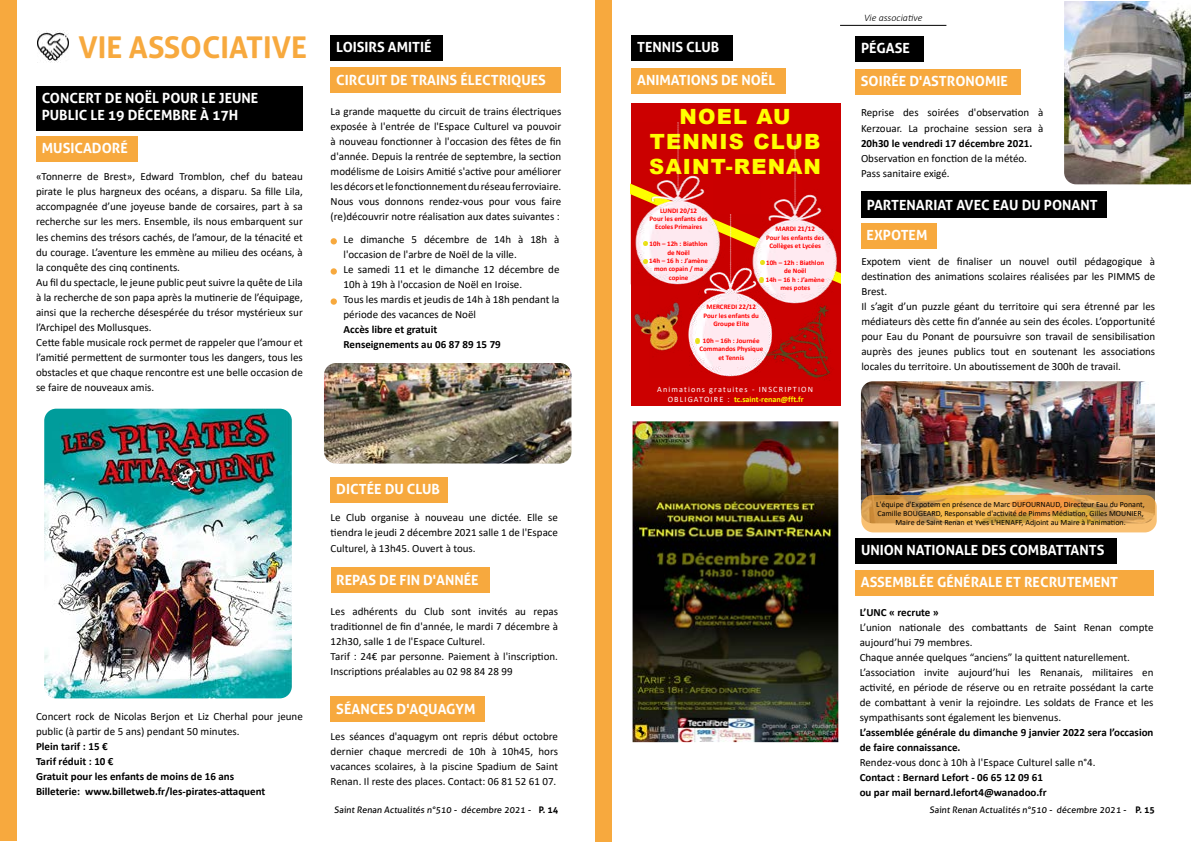
<style>
.page{position:relative;width:1191px;height:842px;background:#fff}
.page>*{position:absolute;margin:0;border:0;box-sizing:border-box;transform-origin:0 0}
.t1{font:700 30px "Aller";color:#f7a93e}
.t2{font:900 21px/25.2px "Arial";letter-spacing:.055em;color:#ff0;text-align:center}
.t3{font:700 14px/30.1px "Aller";color:#fff}
.t4{font:11px/15px "Calibri";color:#000}
.t5{font:700 11px/15px "Calibri";color:#000}
.t6{font:italic 300 10px "Calibri";color:#000}
.t7{font:9px "Aller";color:#000}
.t8{font:8.2px/9.8px "Calibri";letter-spacing:.14em;color:#fff;text-align:center}
.t9{font:8px/9px "Calibri";color:#000;text-align:center}
.t10{font:700 7px/8.4px "Calibri";color:#f00;text-align:center}
.s1{font-weight:700;color:#ff0}
.s2{font-weight:700}
</style>
<div class="page">
<div style="left:0;top:0;width:17px;height:841px;background:#f7a93e"></div>
<div style="left:595px;top:0;width:17px;height:842px;background:#f7a93e"></div>
<div style="left:36px;top:136px;width:101px;height:26px;background:#f7a93e"></div>
<div style="left:631px;top:68px;width:155px;height:26px;background:#f7a93e"></div>
<div style="left:855px;top:69px;width:165px;height:26px;background:#f7a93e"></div>
<div style="left:855px;top:570px;width:298px;height:26px;background:#f7a93e"></div>
<div style="left:330px;top:67px;width:231px;height:26px;background:#f7a93e"></div>
<div style="left:330px;top:477px;width:118px;height:26px;background:#f7a93e"></div>
<div style="left:330px;top:567px;width:159px;height:26px;background:#f7a93e"></div>
<div style="left:330px;top:696px;width:155px;height:26px;background:#f7a93e"></div>
<div style="left:36px;top:86px;width:267px;height:44px;background:#000"></div>
<div style="left:631px;top:36px;width:102px;height:25px;background:#000"></div>
<div style="left:855px;top:36px;width:68px;height:26px;background:#000"></div>
<div style="left:855px;top:538px;width:262px;height:25px;background:#000"></div>
<div style="left:330px;top:36px;width:112px;height:25px;background:#000"></div>
<div style="left:861px;top:223px;width:76px;height:26px;background:#f7a93e"></div>
<div style="left:861px;top:191px;width:245px;height:27px;background:#000"></div>
<hr style="left:840px;top:25px;width:106px;height:1px;background:#000">
<img style="left:44px;top:409px;width:248px;height:289px">
<img style="left:324px;top:363px;width:247px;height:100px">
<img style="left:632px;top:421px;width:206px;height:321px">
<div style="left:631px;top:103px;width:209px;height:302px;background:#c00"></div>
<img style="left:677px;top:122px;width:2px;height:53px">
<img style="left:699px;top:292px;width:63px;height:85px">
<img style="left:713px;top:141px;width:83px;height:164px">
<svg style="left:631px;top:175px;width:209px;height:117px"></svg>
<img style="left:762px;top:291px;width:78px;height:89px">
<img style="left:634px;top:302px;width:65px;height:60px">
<img style="left:1064px;top:1px;width:127px;height:183px">
<img style="left:861px;top:381px;width:294px;height:123px">
<svg style="left:861px;top:495px;width:295px;height:37px"></svg>
<img style="left:37px;top:31px;width:31px;height:31px">
<div style="left:330px;top:238px;width:7px;height:6px;background:#f7a93e;border-radius:50%"></div>
<div style="left:330px;top:268px;width:7px;height:7px;background:#f7a93e;border-radius:50%"></div>
<div style="left:330px;top:298px;width:7px;height:7px;background:#f7a93e;border-radius:50%"></div>
<h1 class="t1" style="left:78px;top:29px;width:230px">VIE ASSOCIATIVE</h1>
<p class="t3" style="left:42px;top:89px;width:218px;line-height:16.8px">CONCERT DE NOËL POUR LE JEUNE<br>PUBLIC LE 19 DÉCEMBRE À 17H</p>
<p class="t3" style="left:42px;top:133px;width:88px">MUSICADORÉ</p>
<p class="t4" style="left:36px;top:169px;width:268px">«Tonnerre de Brest», Edward Tromblon, chef du bateau pirate le plus hargneux des océans, a disparu. Sa fille Lila, accompagnée d’une joyeuse bande de corsaires, part à sa recherche sur les mers. Ensemble, ils nous embarquent sur les chemins des trésors cachés, de l’amour, de la ténacité et du courage. L’aventure les emmène au milieu des océans, à la conquête des cinq continents.<br>Au fil du spectacle, le jeune public peut suivre la quête de Lila à la recherche de son papa après la mutinerie de l’équipage, ainsi que la recherche désespérée du trésor mystérieux sur l’Archipel des Mollusques.<br>Cette fable musicale rock permet de rappeler que l’amour et l’amitié permettent de surmonter tous les dangers, tous les obstacles et que chaque rencontre est une belle occasion de se faire de nouveaux amis.</p>
<p class="t3" style="left:336px;top:32px;width:97px">LOISIRS AMITIÉ</p>
<p class="t3" style="left:336px;top:65px;width:211px">CIRCUIT DE TRAINS ÉLECTRIQUES</p>
<p class="t6" style="left:864px;top:11px;width:60px">Vie associative</p>
<p class="t3" style="left:637px;top:32px;width:83px">TENNIS CLUB</p>
<p class="t3" style="left:861px;top:33px;width:50px">PÉGASE</p>
<p class="t3" style="left:637px;top:65px;width:140px">ANIMATIONS DE NOËL</p>
<p class="t3" style="left:861px;top:65px;width:148px">SOIRÉE D'ASTRONOMIE</p>
<p class="t4" style="left:330px;top:103px;width:232px;text-align:justify">La grande maquette du circuit de trains électriques exposée à l'entrée de l'Espace Culturel va pouvoir à nouveau fonctionner à l'occasion des fêtes de fin d'année. Depuis la rentrée de septembre, la section modélisme de Loisirs Amitié s'active pour améliorer les décors et le fonctionnement du réseau ferroviaire.<br>Nous vous donnons rendez-vous pour vous faire (re)découvrir notre réalisation aux dates suivantes :</p>
<p class="t4" style="left:861px;top:105px;width:184px">Reprise des soirées d'observation à<br>Kerzouar. La prochaine session sera à</p>
<h2 class="t2" style="left:649px;top:103px;width:173px">NOEL AU<br>TENNIS CLUB<br>SAINT-RENAN</h2>
<p class="t5" style="left:861px;top:135px;width:173px">20h30 le vendredi 17 décembre 2021.</p>
<p class="t4" style="left:861px;top:150px;width:168px">Observation en fonction de la météo.<br>Pass sanitaire exigé.</p>
<p class="t3" style="left:866px;top:190px;width:233px">PARTENARIAT AVEC EAU DU PONANT<br>EXPOTEM</p>
<p class="t4" style="left:861px;top:254px;width:295px">Expotem vient de finaliser un nouvel outil pédagogique à destination des animations scolaires réalisées par les PIMMS de Brest.<br>Il s’agit d’un puzzle géant du territoire qui sera étrenné par les médiateurs dès cette fin d’année au sein des écoles. L’opportunité pour Eau du Ponant de poursuivre son travail de sensibilisation auprès des jeunes publics tout en soutenant les associations locales du territoire. Un aboutissement de 300h de travail.</p>
<p class="t10" style="left:649px;top:206px;width:60px">LUNDI 20/12<br>Pour les enfants des<br>Ecoles Primaires</p>
<p class="t10" style="left:649px;top:240px;width:60px">10h – 12h : Biathlon de Noël<br>14h – 16 h : J’amène mon copain / ma copine</p>
<p class="t10" style="left:703px;top:303px;width:57px">MERCREDI 22/12<br>Pour les enfants du<br>Groupe Elite</p>
<p class="t10" style="left:699px;top:336px;width:65px">10h – 16h : Journée<br>Commandos Physique et Tennis</p>
<p class="t10" style="left:766px;top:225px;width:60px">MARDI 21/12<br>Pour les enfants des<br>Collèges et Lycées</p>
<p class="t10" style="left:766px;top:258px;width:60px">10h – 12h : Biathlon de Noël<br>14h – 16 h : J’amène mes potes</p>
<p class="t4" style="left:343px;top:232px;width:217px">Le dimanche 5 décembre de 14h à 18h à l'occasion de l'arbre de Noël de la ville.<br>Le samedi 11 et le dimanche 12 décembre de 10h à 19h à l'occasion de Noël en Iroise.<br>Tous les mardis et jeudis de 14h à 18h pendant la période des vacances de Noël</p>
<p class="t5" style="left:343px;top:322px;width:159px">Accès libre et gratuit<br>Renseignements au 06 87 89 15 79</p>
<p class="t8" style="left:657px;top:384px;width:157px">Animations gratuites - INSCRIPTION<br>OBLIGATOIRE : <span class="s1">tc.saint-renan@fft.fr</span></p>
<p class="t4" style="left:36px;top:708px;width:268px">Concert rock de Nicolas Berjon et Liz Cherhal pour jeune public (à partir de 5 ans) pendant 50 minutes.</p>
<p class="t5" style="left:36px;top:738px;width:231px">Plein tarif : 15 €<br>Tarif réduit : 10 €<br>Gratuit pour les enfants de moins de 16 ans Billeterie: www.billetweb.fr/les-pirates-attaquent</p>
<p class="t3" style="left:336px;top:474px;width:105px">DICTÉE DU CLUB</p>
<p class="t4" style="left:330px;top:510px;width:229px;text-align:justify">Le Club organise à nouveau une dictée. Elle se tiendra le jeudi 2 décembre 2021 salle 1 de l'Espace Culturel, à 13h45. Ouvert à tous.</p>
<p class="t3" style="left:336px;top:565px;width:144px">REPAS DE FIN D'ANNÉE</p>
<p class="t4" style="left:330px;top:604px;width:229px">Les adhérents du Club sont invités au repas traditionnel de fin d'année, le mardi 7 décembre à 12h30, salle 1 de l'Espace Culturel.<br>Tarif : 24€ par personne. Paiement à l'inscription.<br>Inscriptions préalables au 02 98 84 28 99</p>
<p class="t3" style="left:336px;top:693px;width:141px">SÉANCES D'AQUAGYM</p>
<p class="t4" style="left:330px;top:729px;width:229px;text-align:justify">Les séances d'aquagym ont repris début octobre dernier chaque mercredi de 10h à 10h45, hors vacances scolaires, à la piscine Spadium de Saint Renan. Il reste des places. Contact: 06 81 52 61 07.</p>
<p class="t9" style="left:876px;top:500px;width:270px">L'équipe d'Expotem en présence de Marc DUFOURNAUD, Directeur Eau du Ponant,<br>Camille BOUGEARD, Responsable d'activité de Pimms Médiation, Gilles MOUNIER,<br>Maire de Saint Renan et Yves L'HENAFF, Adjoint au Maire à l'animation.</p>
<p class="t3" style="left:861px;top:535px;width:245px">UNION NATIONALE DES COMBATTANTS</p>
<p class="t3" style="left:861px;top:567px;width:259px">ASSEMBLÉE GÉNÉRALE ET RECRUTEMENT</p>
<p class="t5" style="left:859px;top:604px;width:81px">L’UNC « recrute »</p>
<p class="t4" style="left:859px;top:619px;width:295px">L’union nationale des combattants de Saint Renan compte aujourd’hui 79 membres.<br>Chaque année quelques “anciens” la quittent naturellement.<br>L’association invite aujourd’hui les Renanais, militaires en activité, en période de réserve ou en retraite possédant la carte de combattant à venir la rejoindre. Les soldats de France et les sympathisants sont également les bienvenus.</p>
<p class="t5" style="left:859px;top:724px;width:295px">L’assemblée générale du dimanche 9 janvier 2022 sera l’occasion de faire connaissance.</p>
<p class="t4" style="left:859px;top:754px;width:237px">Rendez-vous donc à 10h à l'Espace Culturel salle n°4.</p>
<p class="t5" style="left:859px;top:769px;width:188px">Contact : Bernard Lefort - 06 65 12 09 61 ou par mail bernard.lefort4@wanadoo.fr</p>
<p class="t7" style="left:334px;top:804px;width:225px">Saint Renan Actualités n°510 - décembre 2021 - <span class="s2">P. 14</span></p>
<p class="t7" style="left:929px;top:804px;width:227px">Saint Renan Actualités n°510 - décembre 2021 - <span class="s2">P. 15</span></p>
</div>
